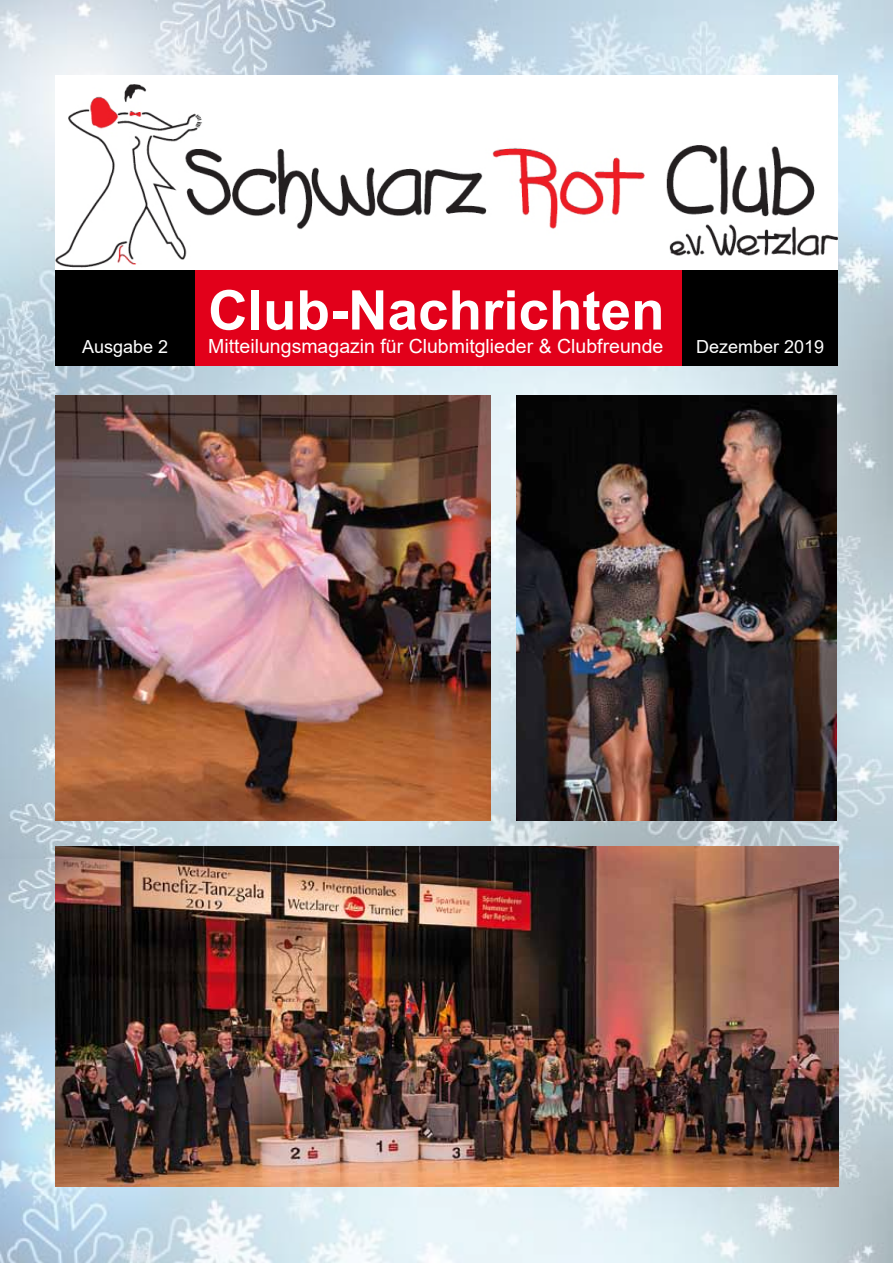
<style>
.page{position:relative;width:893px;height:1263px;background:#fff}
.page>*{position:absolute;margin:0;border:0;box-sizing:border-box;transform-origin:0 0}
.t1{font:700 54.75px "Arial";color:#fff}
.t2{font:19.5px "Arial";color:#fff}
.t3{font:18px "Arial";color:#fff}
</style>
<div class="page">
<img style="left:0;top:0;width:893px;height:1263px">
<img style="left:55px;top:76px;width:783px;height:193px">
<div style="left:55px;top:270px;width:140px;height:96px;background:#000"></div>
<div style="left:682px;top:270px;width:156px;height:96px;background:#000"></div>
<div style="left:195px;top:270px;width:487px;height:96px;background:#e2001a"></div>
<img style="left:55px;top:846px;width:784px;height:340px">
<img style="left:55px;top:395px;width:436px;height:425px">
<img style="left:516px;top:395px;width:321px;height:425px">
<p class="t1" style="left:208px;top:272px;width:458px">Club-Nachrichten</p>
<p class="t2" style="left:208px;top:333px;width:457px">Mitteilungsmagazin für Clubmitglieder &amp; Clubfreunde</p>
<p class="t3" style="left:82px;top:334px;width:88px">Ausgabe 2</p>
<p class="t3" style="left:696px;top:334px;width:130px">Dezember 2019</p>
</div>
